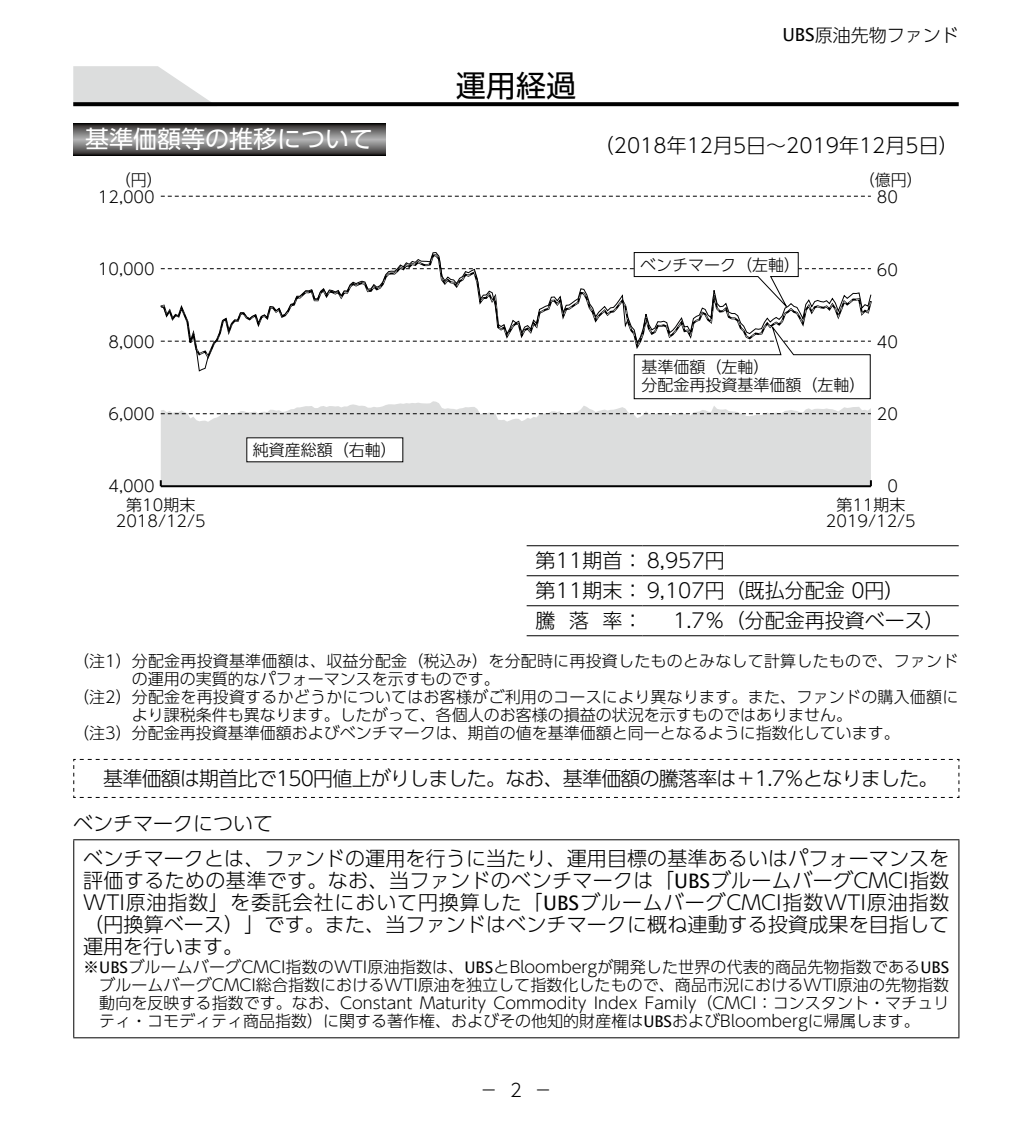
<style>
.page{position:relative;width:1032px;height:1134px;background:#fff}
.page>*{position:absolute;margin:0;border:0;box-sizing:border-box;transform-origin:0 0}
.t1{font:30px "UD Shin Go Pro";color:#000}
.t2{font:24px "UD Shin Go Pro";color:#fff}
.t3{font:300 20px/22px "UD Shin Go Pro";color:#000}
.t4{font:300 20px "UD Shin Go Pro";letter-spacing:-.04em;color:#000}
.t5{font:300 18px "UD Shin Go Pro";color:#000}
.t6{font:300 16px/18px "UD Shin Go Pro";color:#000;text-align:center}
.s1{font-family:"Lucida Sans Unicode";font-weight:400}
</style>
<div class="page">
<svg style="left:73px;top:66px;width:138px;height:36px"></svg>
<svg style="left:73px;top:102px;width:886px;height:4px;background:#0b0b0b"></svg>
<svg style="left:73px;top:123px;width:312px;height:32px;background:#6d6c6c"></svg>
<hr style="left:527px;top:545px;width:116px;height:1px;background:#000">
<hr style="left:643px;top:545px;width:82px;height:1px;background:#000">
<hr style="left:725px;top:545px;width:234px;height:1px;background:#000">
<hr style="left:527px;top:635px;width:116px;height:1px;background:#000">
<hr style="left:643px;top:635px;width:82px;height:1px;background:#000">
<hr style="left:725px;top:635px;width:234px;height:1px;background:#000">
<hr style="left:527px;top:575px;width:116px;height:1px;background:#000">
<hr style="left:643px;top:575px;width:82px;height:1px;background:#000">
<hr style="left:725px;top:575px;width:234px;height:1px;background:#000">
<hr style="left:527px;top:605px;width:116px;height:1px;background:#000">
<hr style="left:643px;top:605px;width:82px;height:1px;background:#000">
<hr style="left:725px;top:605px;width:234px;height:1px;background:#000">
<svg style="left:73px;top:758px;width:887px;height:40px"></svg>
<hr style="left:73px;top:839px;width:886px;height:1px;background:#000">
<hr style="left:73px;top:840px;width:1px;height:197px;background:#000">
<hr style="left:958px;top:840px;width:1px;height:197px;background:#000">
<hr style="left:73px;top:1037px;width:886px;height:1px;background:#000">
<svg style="left:161px;top:401px;width:710px;height:84px;background:#dfe0e0"></svg>
<svg style="left:161px;top:413px;width:710px;height:1px"></svg>
<svg style="left:161px;top:196px;width:710px;height:1px"></svg>
<hr style="left:161px;top:485px;width:710px;height:2px;background:#000">
<svg style="left:160px;top:480px;width:2px;height:6px"></svg>
<svg style="left:160px;top:268px;width:712px;height:74px"></svg>
<div style="left:247px;top:438px;width:156px;height:24px;background:#fff"></div>
<svg style="left:161px;top:252px;width:710px;height:60px"></svg>
<svg style="left:161px;top:322px;width:710px;height:78px"></svg>
<h1 class="t1" style="left:456px;top:61px;width:121px">運用経過</h1>
<p class="t5" style="left:782px;top:20px;width:178px"><span class="s1">UBS</span>原油先物ファンド</p>
<h2 class="t2" style="left:85px;top:120px;width:290px">基準価額等の推移について</h2>
<p class="t3" style="left:594px;top:133px;width:366px">（2018年12月5日～2019年12月5日）</p>
<p class="t6" style="left:115px;top:171px;width:49px">（円）</p>
<p class="t6" style="left:859px;top:171px;width:65px">（億円）</p>
<p class="t6" style="left:98px;top:188px;width:58px">12,000</p>
<p class="t6" style="left:877px;top:188px;width:23px">80</p>
<p class="t6" style="left:98px;top:260px;width:58px">10,000</p>
<p class="t6" style="left:640px;top:255px;width:161px">ベンチマーク（左軸）</p>
<p class="t6" style="left:877px;top:260px;width:23px">60</p>
<p class="t6" style="left:108px;top:332px;width:48px">8,000</p>
<p class="t6" style="left:877px;top:332px;width:23px">40</p>
<p class="t6" style="left:641px;top:358px;width:225px;text-align:left">基準価額（左軸）<br>分配金再投資基準価額（左軸）</p>
<p class="t6" style="left:108px;top:404px;width:48px">6,000</p>
<p class="t6" style="left:877px;top:404px;width:23px">20</p>
<p class="t6" style="left:253px;top:440px;width:145px">純資産総額（右軸）</p>
<p class="t6" style="left:108px;top:477px;width:48px">4,000</p>
<p class="t6" style="left:887px;top:477px;width:12px">0</p>
<p class="t6" style="left:116px;top:497px;width:91px;line-height:16px">第10期末<br>2018/12/5</p>
<p class="t6" style="left:826px;top:497px;width:91px;line-height:16px">第11期末<br>2019/12/5</p>
<p class="t3" style="left:536px;top:545px;width:370px;line-height:30px">第11期首： 8,957円<br>第11期末： 9,107円（既払分配金 0円）騰落率：</p>
<p class="t3" style="left:673px;top:609px;width:273px">1.7％（分配金再投資ベース）</p>
<p class="t6" style="left:73px;top:652px;width:886px">（注1）分配金再投資基準価額は、収益分配金（税込み）を分配時に再投資したものとみなして計算したもので、ファンド</p>
<p class="t6" style="left:132px;top:670px;width:369px">の運用の実質的なパフォーマンスを示すものです。</p>
<p class="t6" style="left:73px;top:688px;width:886px">（注2）分配金を再投資するかどうかについてはお客様がご利用のコースにより異なります。また、ファンドの購入価額に</p>
<p class="t6" style="left:132px;top:706px;width:721px">より課税条件も異なります。したがって、各個人のお客様の損益の状況を示すものではありません。</p>
<p class="t6" style="left:73px;top:724px;width:828px">（注3）分配金再投資基準価額およびベンチマークは、期首の値を基準価額と同一となるように指数化しています。</p>
<p class="t4" style="left:83px;top:762px;width:857px">　基準価額は期首比で150円値上がりしました。なお、基準価額の騰落率は＋1.7％となりました。</p>
<p class="t3" style="left:83px;top:805px;width:867px;line-height:35.2px;text-indent:-10px">ベンチマークについて<br>ベンチマークとは、ファンドの運用を行うに当たり、運用目標の基準あるいはパフォーマンスを</p>
<p class="t3" style="left:83px;top:869px;width:868px;text-align:justify">評価するための基準です。なお、当ファンドのベンチマークは「<span class="s1">UBS</span>ブルームバーグCMCI指数WTI原油指数」を委託会社において円換算した「<span class="s1">UBS</span>ブルームバーグCMCI指数WTI原油指数（円換算ベース）」です。また、当ファンドはベンチマークに概ね連動する投資成果を目指して運用を行います。</p>
<p class="t6" style="left:99px;top:957px;width:852px;text-align:justify;text-indent:-16px">※<span class="s1">UBS</span>ブルームバーグCMCI指数のWTI原油指数は、<span class="s1">UBS</span>とBloombergが開発した世界の代表的商品先物指数である<span class="s1">UBS</span>ブルームバーグCMCI総合指数におけるWTI原油を独立して指数化したもので、商品市況におけるWTI原油の先物指数動向を反映する指数です。なお、Constant Maturity Commodity Index Family（CMCI：コンスタント・マチュリティ・コモディティ商品指数）に関する著作権、およびその他知的財産権は<span class="s1">UBS</span>およびBloombergに帰属します。</p>
<p class="t5" style="left:510px;top:1076px;width:13px">2</p>
<p class="t5" style="left:480px;top:1076px;width:73px">－　　－</p>
</div>
